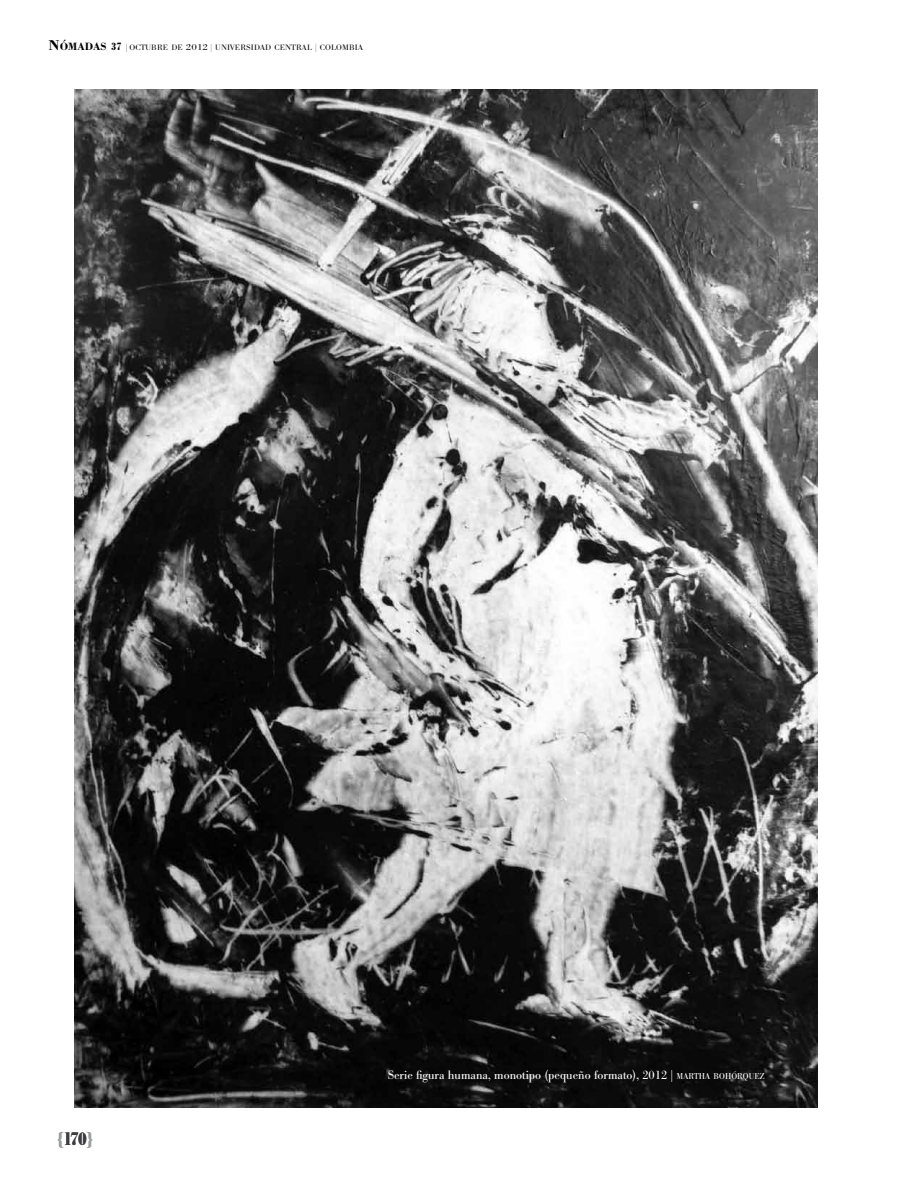
<style>
.page{position:relative;width:915px;height:1191px;background:#fff}
.page>*{position:absolute;margin:0;border:0;box-sizing:border-box;transform-origin:0 0}
.t1{font:700 condensed 18px "Bodoni BE";color:#3e3d40}
.t2{font:12px "Bodoni BE";color:#fff}
.t3{font:300 7.8px "Bodoni BE";letter-spacing:.02em;color:#000;scale:1.09 1}
.s1{font-family:"Bodoni";font-weight:700;font-size:14.7px}
.s2{font-family:"Bodoni";font-weight:700;font-size:10.95px}
.s3{font-weight:700;font-stretch:condensed;font-size:10.5px}
.s4{font-size:8.25px}
.s5{font-size:8.55px}
.s6{color:#9c9e9f}
.s7{font-size:8.4px}
</style>
<div class="page">
<img style="left:74px;top:89px;width:742px;height:1018px">
<p class="t3" style="left:48px;top:43px;width:290px"><span class="s1">N</span><span class="s2">ÓMADAS</span> <span class="s3">37</span> <span class="s4">|</span> OCTUBRE DE <span class="s5">2012</span> <span class="s4">|</span> UNIVERSIDAD CENTRAL <span class="s4">|</span> COLOMBIA</p>
<h1 class="t1" style="left:57px;top:1128px;width:38px"><span class="s6">{</span>170<span class="s6">}</span></h1>
<p class="t2" style="left:387px;top:1068px;width:378px">Serie figura humana, monotipo (pequeño formato), 2012 | <span class="s7">MARTHA BOHÓRQUEZ</span></p>
</div>
